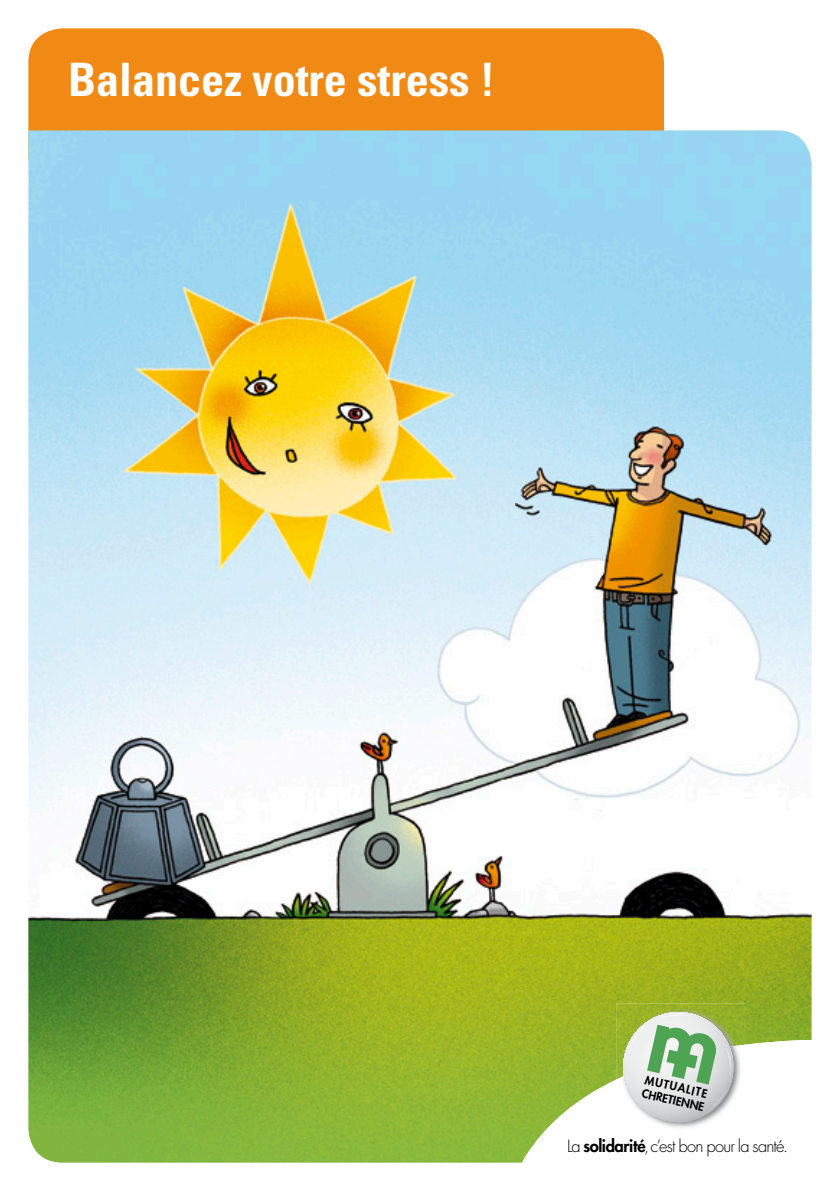
<style>
.page{position:relative;width:840px;height:1191px;background:#fff}
.page>*{position:absolute;margin:0;border:0;box-sizing:border-box;transform-origin:0 0}
.t1{font:700 condensed 46px "Univers LT Std";color:#fff}
.t2{font:300 16.4px "Futura Std";letter-spacing:-.045em;color:#000}
.t3{font:800 11.6px/13.8px "Futura Std";color:#000}
.s1{font-weight:800}
</style>
<div class="page">
<div style="left:28px;top:28px;width:635px;height:102px;background:#f08a15"></div>
<img style="left:28px;top:130px;width:783px;height:1032px">
<svg style="left:483px;top:1033px;width:329px;height:130px"></svg>
<img style="left:615px;top:1003px;width:130px;height:41px">
<img style="left:615px;top:1044px;width:130px;height:89px">
<svg style="left:623px;top:1012px;width:110px;height:110px;background:#bed1b7"></svg>
<h1 class="t1" style="left:68px;top:51px;width:428px">Balancez votre stress !</h1>
<p class="t3" style="left:646px;top:1072px;width:65px;rotate:13deg">MUTUALITE<br>CHRETIENNE</p>
<p class="t2" style="left:566px;top:1135px;width:223px">La <span class="s1">solidarité</span>,c’est bon pour la santé.</p>
</div>
